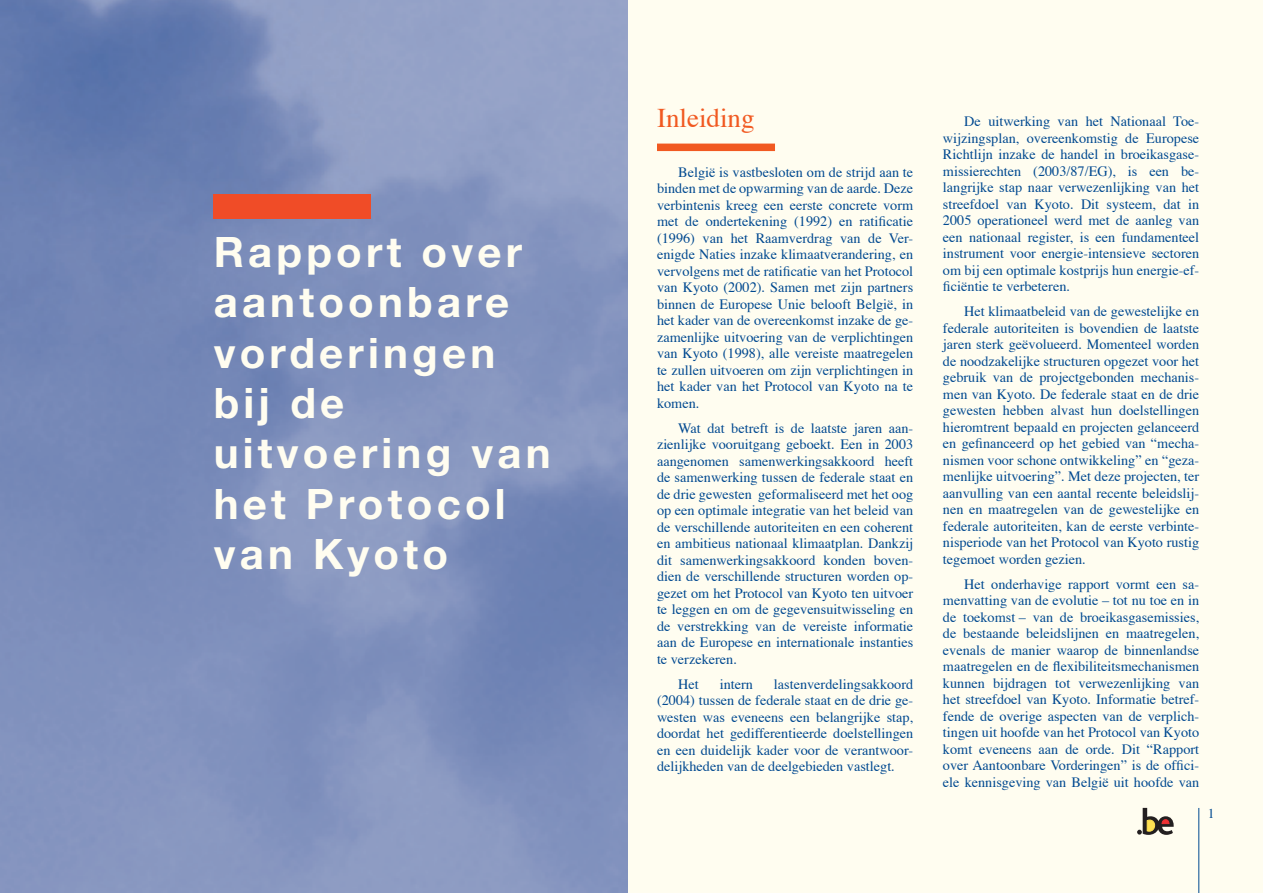
<style>
.page{position:relative;width:1263px;height:893px;background:#fffdf0}
.page>*{position:absolute;margin:0;border:0;box-sizing:border-box;transform-origin:0 0}
.t1{font:700 42px/50.4px "Helvetica Neue";letter-spacing:.1em;color:#fffdf0}
.t2{font:27px "Times";color:#f15921}
.t3{font:14.25px/16.5px "Times";color:#014990;text-align:justify}
.t4{font:13.5px "Times";color:#014990}
</style>
<div class="page">
<hr style="left:1198px;top:808px;width:1px;height:85px;background:#014990">
<svg style="left:1137px;top:808px;width:37px;height:27px"></svg>
<img style="left:1px;top:0;width:626px;height:893px">
<div style="left:213px;top:195px;width:158px;height:24px;background:#f04c27"></div>
<div style="left:657px;top:144px;width:118px;height:7px;background:#f15921"></div>
<h1 class="t1" style="left:214px;top:230px;width:339px">Rapport over aantoonbare vorderingen bij de uitvoering van het Protocol van Kyoto</h1>
<h2 class="t2" style="left:657px;top:106px;width:99px">Inleiding</h2>
<p class="t3" style="left:657px;top:165px;width:258px;text-indent:21px">België is vastbesloten om de strijd aan te binden met de opwarming van de aarde. Deze verbintenis kreeg een eerste concrete vorm met de ondertekening (1992) en ratificatie (1996) van het Raamverdrag van de Ver&shy;enigde Naties inzake klimaatverandering, en vervolgens met de ratificatie van het Protocol van Kyoto (2002). Samen met zijn partners binnen de Europese Unie belooft België, in het kader van de overeenkomst inzake de ge&shy;zamenlijke uitvoering van de verplichtingen van Kyoto (1998), alle vereiste maatregelen te zullen uitvoeren om zijn verplichtingen in het kader van het Protocol van Kyoto na te komen.</p>
<p class="t3" style="left:657px;top:421px;width:258px;text-indent:21px">Wat dat betreft is de laatste jaren aan&shy;zienlijke vooruitgang geboekt. Een in 2003 aangenomen samenwerkingsakkoord heeft de samenwerking tussen de federale staat en de drie gewesten geformaliseerd met het oog op een optimale integratie van het beleid van de verschillende autoriteiten en een coherent en ambitieus nationaal klimaatplan. Dankzij dit samenwerkingsakkoord konden boven&shy;dien de verschillende structuren worden op&shy;gezet om het Protocol van Kyoto ten uitvoer te leggen en om de gegevensuitwisseling en de verstrekking van de vereiste informatie aan de Europese en internationale instanties te verzekeren.</p>
<p class="t3" style="left:678px;top:677px;width:22px">Het</p>
<p class="t3" style="left:720px;top:677px;width:35px">intern</p>
<p class="t3" style="left:657px;top:677px;width:258px;text-indent:117px">lastenverdelingsakkoord (2004) tussen de federale staat en de drie ge&shy;westen was eveneens een belangrijke stap, doordat het gedifferentieerde doelstellingen en een duidelijk kader voor de verantwoor&shy;delijkheden van de deelgebieden vastlegt.</p>
<p class="t3" style="left:943px;top:114px;width:258px;text-indent:21px">De uitwerking van het Nationaal Toe&shy;wijzingsplan, overeenkomstig de Europese Richtlijn inzake de handel in broeikasgase&shy;missierechten (2003/87/EG), is een be&shy;langrijke stap naar verwezenlijking van het streefdoel van Kyoto. Dit systeem, dat in 2005 operationeel werd met de aanleg van een nationaal register, is een fundamenteel instrument voor energie-intensieve sectoren om bij een optimale kostprijs hun energie-ef&shy;ficiëntie te verbeteren.</p>
<p class="t3" style="left:943px;top:304px;width:258px;text-indent:21px">Het klimaatbeleid van de gewestelijke en federale autoriteiten is bovendien de laatste jaren sterk geëvolueerd. Momenteel worden de noodzakelijke structuren opgezet voor het gebruik van de projectgebonden mechanis&shy;men van Kyoto. De federale staat en de drie gewesten hebben alvast hun doelstellingen hieromtrent bepaald en projecten gelanceerd en gefinanceerd op het gebied van “mecha&shy;nismen voor schone ontwikkeling” en “geza&shy;menlijke uitvoering”. Met deze projecten, ter aanvulling van een aantal recente beleidslij&shy;nen en maatregelen van de gewestelijke en federale autoriteiten, kan de eerste verbinte&shy;nisperiode van het Protocol van Kyoto rustig tegemoet worden gezien.</p>
<p class="t3" style="left:943px;top:577px;width:258px;text-indent:21px">Het onderhavige rapport vormt een sa&shy;menvatting van de evolutie – tot nu toe en in de toekomst – van de broeikasgasemissies, de bestaande beleidslijnen en maatregelen, evenals de manier waarop de binnenlandse maatregelen en de flexibiliteitsmechanismen kunnen bijdragen tot verwezenlijking van het streefdoel van Kyoto. Informatie betref&shy;fende de overige aspecten van de verplich&shy;tingen uit hoofde van het Protocol van Kyoto komt eveneens aan de orde. Dit “Rapport over Aantoonbare Vorderingen” is de offici&shy;ele kennisgeving van België uit hoofde van</p>
<p class="t4" style="left:1208px;top:808px;width:8px">1</p>
</div>
